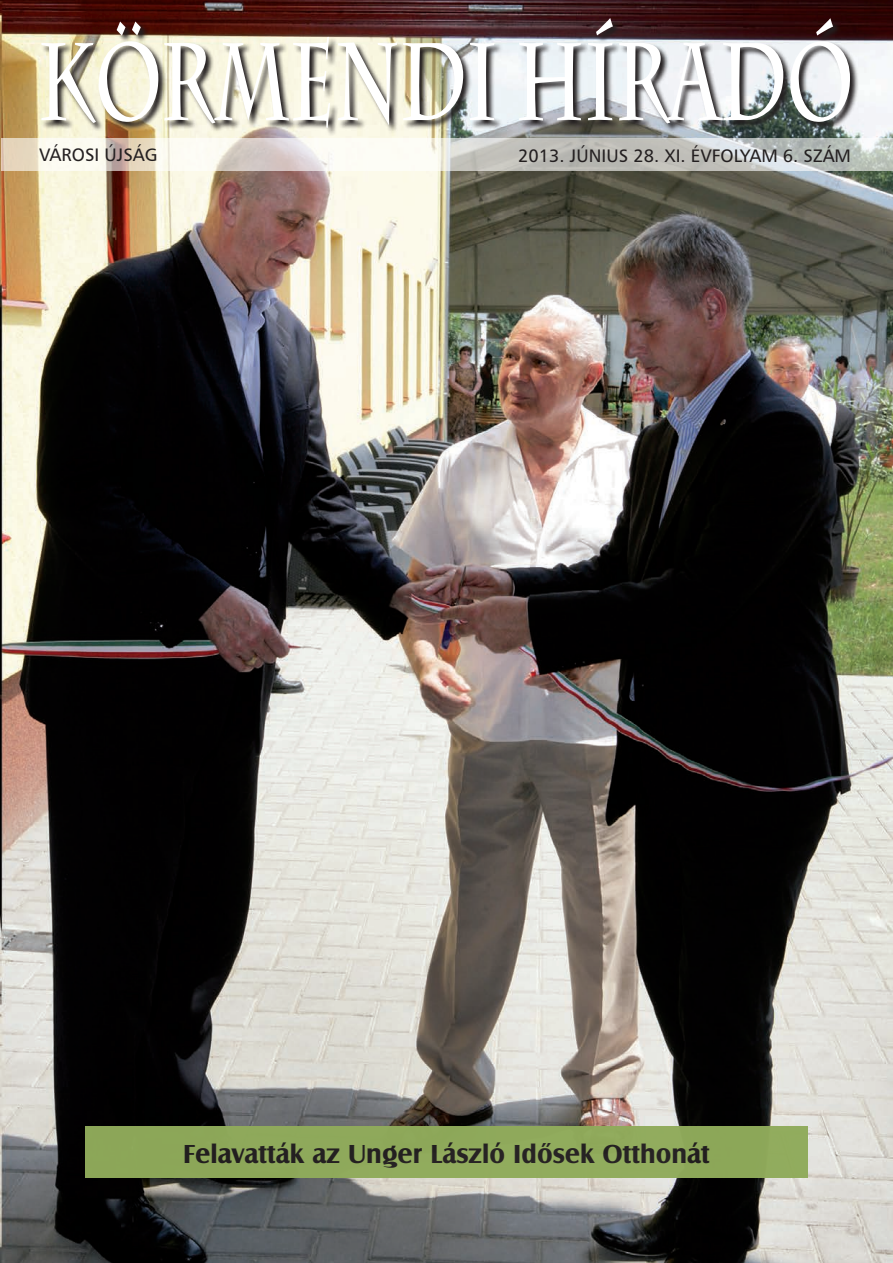
<style>
.page{position:relative;width:893px;height:1263px;background:#fff}
.page>*{position:absolute;margin:0;border:0;box-sizing:border-box;transform-origin:0 0}
.t1{font:700 109.5px "Charlesworth H";color:#fff;scale:.65 1}
.t2{font:27px "Hu Castle T Bold";color:#231f20}
.t3{font:18px "Humanist 777 HBT";color:#231f20}
</style>
<div class="page">
<img style="left:0;top:0;width:893px;height:1263px">
<img style="left:41px;top:18px;width:818px;height:118px">
<svg style="left:1px;top:138px;width:892px;height:33px"></svg>
<div style="left:85px;top:1127px;width:723px;height:51px;background:#90ab5b"></div>
<h1 class="t1" style="left:38px;top:18px;width:1257px">KÖRMENDI HÍRADÓ</h1>
<p class="t3" style="left:39px;top:143px;width:120px">VÁROSI ÚJSÁG</p>
<p class="t3" style="left:518px;top:144px;width:334px">2013. JÚ NI US 28. XI. ÉVFOLYAM 6. SZÁM</p>
<h2 class="t2" style="left:183px;top:1139px;width:528px">Felavatták az Unger László Idôsek Otthonát</h2>
</div>
